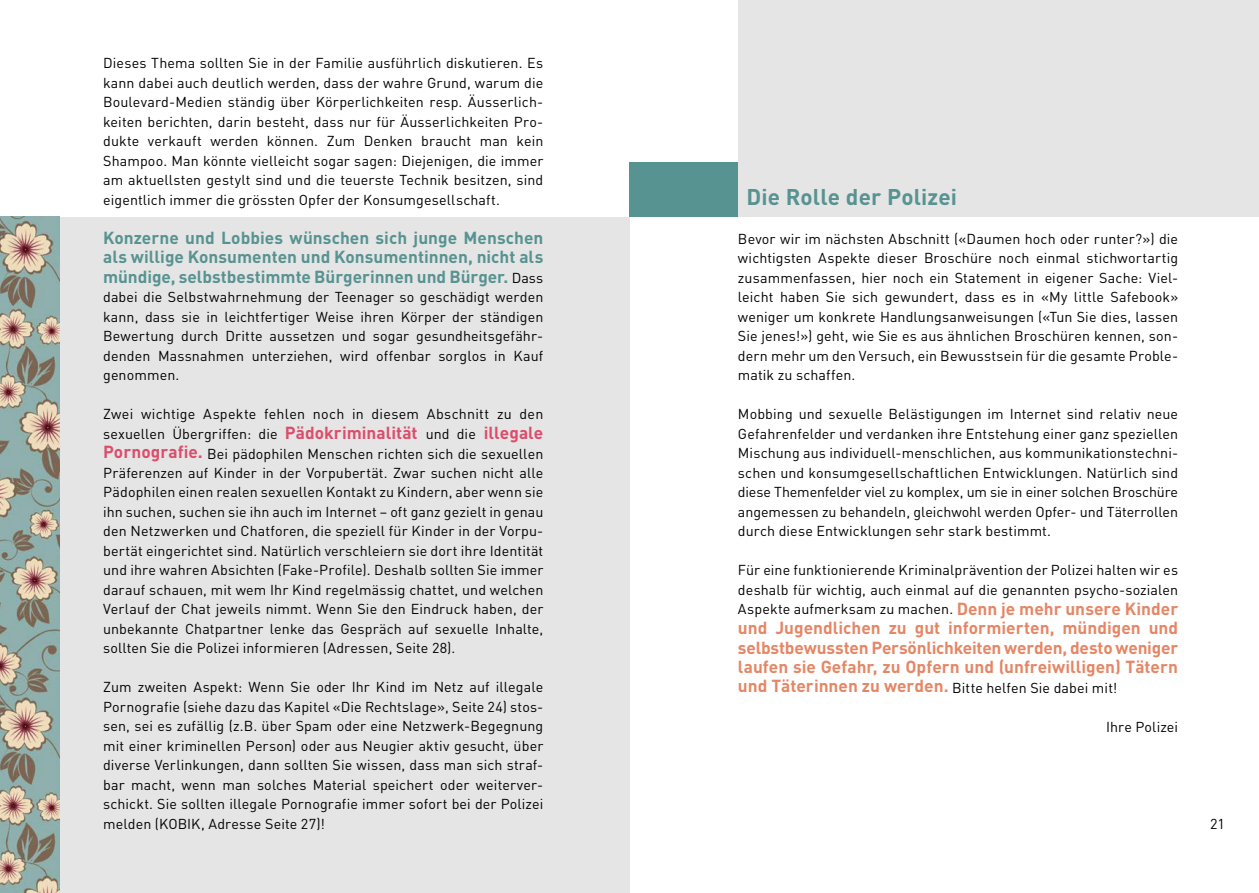
<style>
.page{position:relative;width:1259px;height:893px;background:#fff}
.page>*{position:absolute;margin:0;border:0;box-sizing:border-box;transform-origin:0 0}
.t1{font:700 22.5px "DIN Weber";letter-spacing:.005em;color:#579391}
.t2{font:700 17.25px/19.5px "DIN Weber";color:#e58665;text-align:justify}
.t3{font:700 17.25px/19.5px "DIN Weber";letter-spacing:-.005em;color:#579391;text-align:justify}
.t4{font:14.25px/19.5px "DIN Weber";letter-spacing:.01em;color:#000;text-align:justify}
.s1{font-weight:400;font-size:14.25px;color:#000}
.s2{font-weight:700;font-size:17.25px;color:#dc4d6b}
.s3{font-weight:700;font-size:17.25px;color:#e58665}
</style>
<div class="page">
<div style="left:0;top:217px;width:629px;height:676px;background:#e5e5e5"></div>
<div style="left:738px;top:0;width:521px;height:217px;background:#e5e5e5"></div>
<div style="left:629px;top:162px;width:109px;height:55px;background:#579391"></div>
<img style="left:0;top:217px;width:60px;height:676px">
<p class="t4" style="left:103px;top:53px;width:442px">Dieses Thema sollten Sie in der Familie ausführlich diskutieren. Es kann dabei auch deutlich werden, dass der wahre Grund, warum die Boulevard-Medien ständig über Körperlichkeiten resp. Äusserlich&shy;keiten berichten, darin besteht, dass nur für Äusserlichkeiten Pro&shy;dukte verkauft werden können. Zum Denken braucht man kein Shampoo. Man könnte vielleicht sogar sagen: Diejenigen, die immer am aktuellsten gestylt sind und die teuerste Technik besitzen, sind eigentlich immer die grössten Opfer der Konsumgesellschaft.</p>
<p class="t3" style="left:103px;top:227px;width:442px">Konzerne und Lobbies wünschen sich junge Menschen als willige Konsumenten und Konsumentinnen, nicht als mündige, selbstbestimmte Bürgerinnen und Bürger. <span class="s1">Dass</span></p>
<p class="t4" style="left:103px;top:287px;width:442px;text-align:left">dabei die Selbstwahrnehmung der Teenager so geschädigt werden kann, dass sie in leichtfertiger Weise ihren Körper der ständigen Bewertung durch Dritte aussetzen und sogar gesundheitsgefähr&shy;denden Massnahmen unterziehen, wird offenbar sorglos in Kauf genommen.</p>
<p class="t4" style="left:103px;top:404px;width:442px">Zwei wichtige Aspekte fehlen noch in diesem Abschnitt zu den sexuellen Übergriffen: die <span class="s2">Pädokriminalität</span> und die <span class="s2">illegale Pornografie.</span> Bei pädophilen Menschen richten sich die sexuellen Präferenzen auf Kinder in der Vorpubertät. Zwar suchen nicht alle Pädophilen einen realen sexuellen Kontakt zu Kindern, aber wenn sie ihn suchen, suchen sie ihn auch im Internet – oft ganz gezielt in genau den Netzwerken und Chatforen, die speziell für Kinder in der Vorpu&shy;bertät eingerichtet sind. Natürlich verschleiern sie dort ihre Identität und ihre wahren Absichten (Fake-Profile). Deshalb sollten Sie immer darauf schauen, mit wem Ihr Kind regelmässig chattet, und welchen Verlauf der Chat jeweils nimmt. Wenn Sie den Eindruck haben, der unbekannte Chatpartner lenke das Gespräch auf sexuelle Inhalte, sollten Sie die Polizei informieren (Adressen, Seite 28).</p>
<p class="t4" style="left:103px;top:677px;width:442px">Zum zweiten Aspekt: Wenn Sie oder Ihr Kind im Netz auf illegale Pornografie (siehe dazu das Kapitel «Die Rechtslage», Seite 24) stos&shy;sen, sei es zufällig (z.B. über Spam oder eine Netzwerk-Begegnung mit einer kriminellen Person) oder aus Neugier aktiv gesucht, über diverse Verlinkungen, dann sollten Sie wissen, dass man sich straf&shy;bar macht, wenn man solches Material speichert oder weiterver&shy;schickt. Sie sollten illegale Pornografie immer sofort bei der Polizei melden (KOBIK, Adresse Seite 27)!</p>
<h1 class="t1" style="left:746px;top:182px;width:212px">Die Rolle der Polizei</h1>
<p class="t4" style="left:738px;top:229px;width:442px">Bevor wir im nächsten Abschnitt («Daumen hoch oder runter?») die wichtigsten Aspekte dieser Broschüre noch einmal stichwortartig zusammenfassen, hier noch ein Statement in eigener Sache: Viel&shy;leicht haben Sie sich gewundert, dass es in «My little Safebook» weniger um konkrete Handlungsanweisungen («Tun Sie dies, lassen Sie jenes!») geht, wie Sie es aus ähnlichen Broschüren kennen, son&shy;dern mehr um den Versuch, ein Bewusstsein für die gesamte Proble&shy;matik zu schaffen.</p>
<p class="t4" style="left:738px;top:404px;width:442px">Mobbing und sexuelle Belästigungen im Internet sind relativ neue Gefahrenfelder und verdanken ihre Entstehung einer ganz speziellen Mischung aus individuell-menschlichen, aus kommunikationstechni&shy;schen und konsumgesellschaftlichen Entwicklungen. Natürlich sind diese Themenfelder viel zu komplex, um sie in einer solchen Broschüre angemessen zu behandeln, gleichwohl werden Opfer- und Täterrollen durch diese Entwicklungen sehr stark bestimmt.</p>
<p class="t4" style="left:738px;top:560px;width:442px">Für eine funktionierende Kriminalprävention der Polizei halten wir es deshalb für wichtig, auch einmal auf die genannten psycho-sozialen Aspekte aufmerksam zu machen. <span class="s3">Denn je mehr unsere Kinder</span></p>
<p class="t2" style="left:738px;top:617px;width:442px">und Jugendlichen zu gut informierten, mündigen und selbstbewussten Persönlichkeiten werden, desto weniger laufen sie Gefahr, zu Opfern und (unfreiwilligen) Tätern</p>
<p class="t4" style="left:738px;top:677px;width:381px"><span class="s3">und Täterinnen zu werden.</span> Bitte helfen Sie dabei mit!</p>
<p class="t4" style="left:1106px;top:716px;width:74px">Ihre Polizei</p>
<p class="t4" style="left:1210px;top:814px;width:16px">21</p>
</div>
